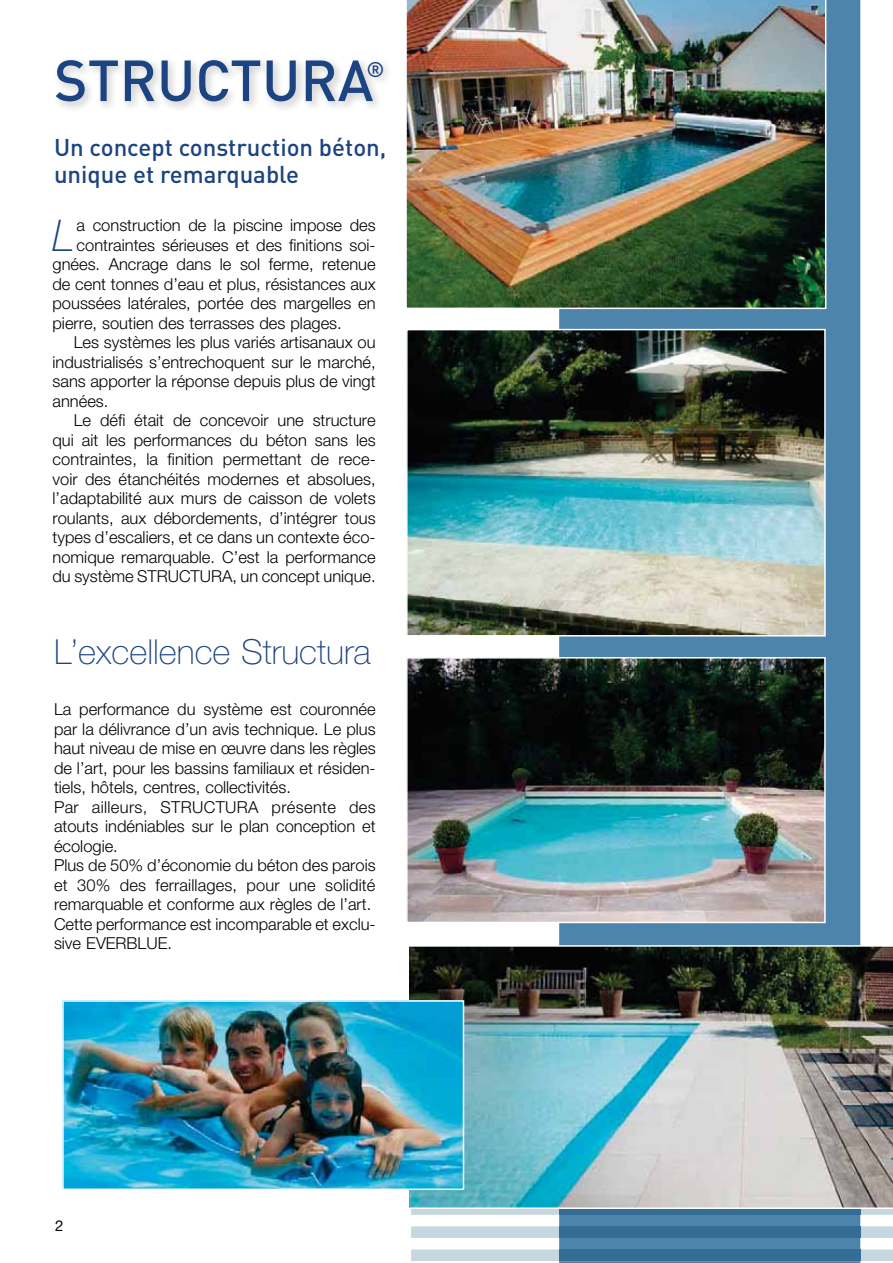
<style>
.page{position:relative;width:893px;height:1263px;background:#fff}
.page>*{position:absolute;margin:0;border:0;box-sizing:border-box;transform-origin:0 0}
.t1{font:500 57px "DIN";color:#1c4382}
.t2{font:italic 100 43.8px "Helvetica Neue";color:#1c4382}
.t3{font:100 34.5px "Helvetica Neue";color:#1c4382}
.t4{font:500 24px/27px "DIN";color:#1c4382}
.t5{font:500 21px "DIN";color:#1c4382}
.t6{font:300 16.5px/19.5px "Helvetica Neue";color:#010202}
.t7{font:15px "Helvetica Neue";color:#030806}
</style>
<div class="page">
<div style="left:559px;top:0;width:301px;height:1263px;background:#4c84ac"></div>
<img style="left:409px;top:332px;width:414px;height:301px">
<div style="left:406px;top:329px;width:420px;height:307px;border:2px solid #fff"></div>
<img style="left:409px;top:660px;width:414px;height:260px">
<div style="left:406px;top:657px;width:420px;height:266px;border:2px solid #fff"></div>
<svg style="left:411px;top:1249px;width:482px;height:12px;background:#c7d9df"></svg>
<div style="left:559px;top:1249px;width:301px;height:12px;background:#346d95"></div>
<svg style="left:411px;top:1226px;width:482px;height:12px;background:#c7d8df"></svg>
<div style="left:559px;top:1226px;width:301px;height:12px;background:#346d95"></div>
<svg style="left:411px;top:1209px;width:482px;height:6px"></svg>
<div style="left:559px;top:1203px;width:301px;height:12px;background:#346d95"></div>
<img style="left:409px;top:945px;width:484px;height:264px">
<img style="left:406px;top:0;width:420px;height:309px">
<svg style="left:685px;top:58px;width:14px;height:12px"></svg>
<img style="left:65px;top:1003px;width:396px;height:184px">
<div style="left:62px;top:1000px;width:402px;height:190px;border:2px solid #fff"></div>
<h1 class="t1" style="left:54px;top:60px;width:321px">STRUCTURA</h1>
<p class="t5" style="left:367px;top:62px;width:20px">®</p>
<h3 class="t4" style="left:54px;top:137px;width:334px">Un concept construction béton, unique et remarquable</h3>
<h2 class="t2" style="left:53px;top:219px;width:23px">L</h2>
<p class="t6" style="left:77px;top:217px;width:301px">a construction de la piscine impose des</p>
<p class="t6" style="left:77px;top:236px;width:301px">contraintes sérieuses et des finitions soi-</p>
<p class="t6" style="left:53px;top:256px;width:325px">gnées. Ancrage dans le sol ferme, retenue</p>
<p class="t6" style="left:53px;top:275px;width:325px">de cent tonnes d’eau et plus, résistances aux</p>
<p class="t6" style="left:53px;top:295px;width:325px">poussées latérales, portée des margelles en</p>
<p class="t6" style="left:53px;top:314px;width:291px">pierre, soutien des terrasses des plages.</p>
<p class="t6" style="left:74px;top:334px;width:303px">Les systèmes les plus variés artisanaux ou</p>
<p class="t6" style="left:53px;top:353px;width:325px">industrialisés s’entrechoquent sur le marché,</p>
<p class="t6" style="left:53px;top:373px;width:325px">sans apporter la réponse depuis plus de vingt</p>
<p class="t6" style="left:53px;top:392px;width:57px">années.</p>
<p class="t6" style="left:74px;top:412px;width:303px">Le défi était de concevoir une structure</p>
<p class="t6" style="left:53px;top:431px;width:325px">qui ait les performances du béton sans les</p>
<p class="t6" style="left:53px;top:451px;width:325px">contraintes, la finition permettant de rece-</p>
<p class="t6" style="left:53px;top:470px;width:325px">voir des étanchéités modernes et absolues,</p>
<p class="t6" style="left:53px;top:490px;width:325px">l’adaptabilité aux murs de caisson de volets</p>
<p class="t6" style="left:53px;top:509px;width:325px">roulants, aux débordements, d’intégrer tous</p>
<p class="t6" style="left:53px;top:529px;width:325px">types d’escaliers, et ce dans un contexte éco-</p>
<p class="t6" style="left:53px;top:549px;width:325px">nomique remarquable. C’est la performance</p>
<p class="t6" style="left:53px;top:568px;width:325px">du système STRUCTURA, un concept unique.</p>
<h3 class="t3" style="left:54px;top:639px;width:318px">L’excellence Structura</h3>
<p class="t6" style="left:54px;top:701px;width:323px">La performance du système est couronnée par la délivrance d’un avis technique. Le plus haut niveau de mise en œuvre dans les règles de l’art, pour les bassins familiaux et résiden&shy;tiels, hôtels, centres, collectivités.<br>Par ailleurs, STRUCTURA présente des atouts indéniables sur le plan conception et écologie.<br>Plus de 50% d’économie du béton des parois et 30% des ferraillages, pour une solidité remarquable et conforme aux règles de l’art.<br>Cette performance est incomparable et exclu&shy;sive EVERBLUE.</p>
<p class="t7" style="left:55px;top:1220px;width:10px">2</p>
</div>
